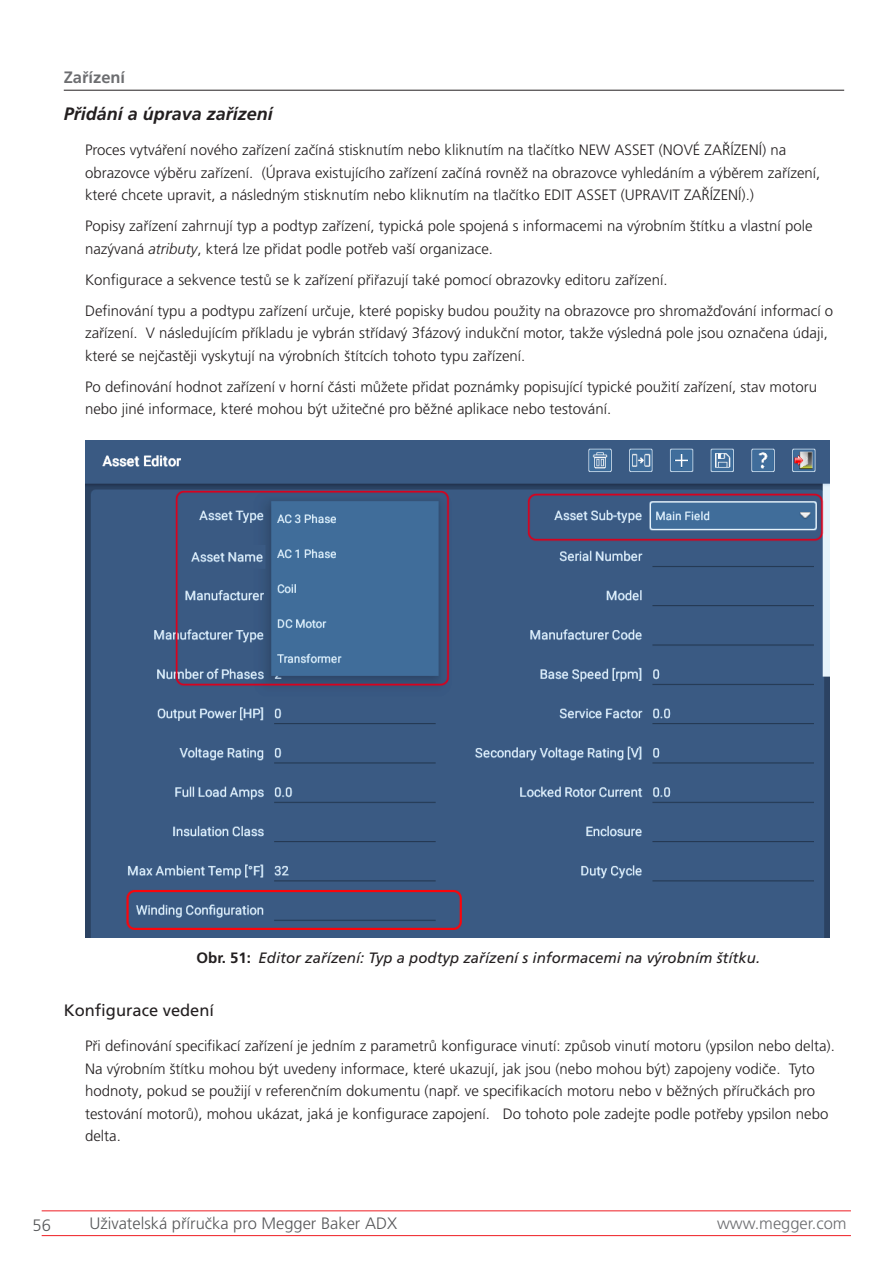
<style>
.page{position:relative;width:893px;height:1263px;background:#fff}
.page>*{position:absolute;margin:0;border:0;box-sizing:border-box;transform-origin:0 0}
.Heading3{font:italic 700 18px "Frutiger LT Pro";color:#231f20}
.t1{font:300 16.5px "Frutiger LT Pro";color:#57585a}
.Heading_4{font:16.5px "Frutiger LT Pro";color:#231f20}
.t2{font:300 16.5px "Frutiger LT Pro";color:#6c6d70}
.t3{font:700 16.5px "Frutiger LT Pro";color:#6c6d70}
.Body{font:300 15px/22.5px "Frutiger LT Pro";color:#231f20}
.t4{font:italic 15px "Frutiger LT Pro";color:#231f20}
.s1{font-style:italic}
.s2{font-weight:700;font-style:normal}
</style>
<div class="page">
<hr style="left:64px;top:90px;width:780px;height:1px;background:#231f20">
<hr style="left:42px;top:1210px;width:809px;height:1px;background:#ee1d23">
<hr style="left:42px;top:1235px;width:809px;height:1px;background:#ee1d23">
<img style="left:85px;top:441px;width:744px;height:497px">
<p class="t3" style="left:64px;top:67px;width:63px">Zařízení</p>
<p class="Heading3" style="left:64px;top:103px;width:211px">Přidání a úprava zařízení</p>
<p class="Body" style="left:85px;top:139px;width:737px">Proces vytváření nového zařízení začíná stisknutím nebo kliknutím na tlačítko NEW ASSET (NOVÉ ZAŘÍZENÍ) na obrazovce výběru zařízení. (Úprava existujícího zařízení začíná rovněž na obrazovce vyhledáním a výběrem zařízení, které chcete upravit, a následným stisknutím nebo kliknutím na tlačítko EDIT ASSET (UPRAVIT ZAŘÍZENÍ).)</p>
<p class="Body" style="left:85px;top:215px;width:729px">Popisy zařízení zahrnují typ a podtyp zařízení, typická pole spojená s informacemi na výrobním štítku a vlastní pole nazývaná <span class="s1">atributy</span>, která lze přidat podle potřeb vaší organizace.</p>
<p class="Body" style="left:85px;top:268px;width:584px">Konfigurace a sekvence testů se k zařízení přiřazují také pomocí obrazovky editoru zařízení.</p>
<p class="Body" style="left:85px;top:299px;width:750px">Definování typu a podtypu zařízení určuje, které popisky budou použity na obrazovce pro shromažďování informací o zařízení. V následujícím příkladu je vybrán střídavý 3fázový indukční motor, takže výsledná pole jsou označena údaji, které se nejčastěji vyskytují na výrobních štítcích tohoto typu zařízení.</p>
<p class="Body" style="left:85px;top:375px;width:733px">Po definování hodnot zařízení v horní části můžete přidat poznámky popisující typické použití zařízení, stav motoru nebo jiné informace, které mohou být užitečné pro běžné aplikace nebo testování.</p>
<p class="t4" style="left:197px;top:949px;width:565px"><span class="s2">Obr. 51:</span> Editor zařízení: Typ a podtyp zařízení s informacemi na výrobním štítku.</p>
<p class="Heading_4" style="left:64px;top:1001px;width:152px">Konfigurace vedení</p>
<p class="Body" style="left:85px;top:1035px;width:751px">Při definování specifikací zařízení je jedním z parametrů konfigurace vinutí: způsob vinutí motoru (ypsilon nebo delta).<br>Na výrobním štítku mohou být uvedeny informace, které ukazují, jak jsou (nebo mohou být) zapojeny vodiče. Tyto hodnoty, pokud se použijí v referenčním dokumentu (např. ve specifikacích motoru nebo v běžných příručkách pro testování motorů), mohou ukázat, jaká je konfigurace zapojení. Do tohoto pole zadejte podle potřeby ypsilon nebo delta.</p>
<p class="t1" style="left:32px;top:1215px;width:20px">56</p>
<p class="t1" style="left:89px;top:1213px;width:309px">Uživatelská příručka pro Megger Baker ADX</p>
<p class="t2" style="left:717px;top:1213px;width:131px">www.megger.com</p>
</div>
